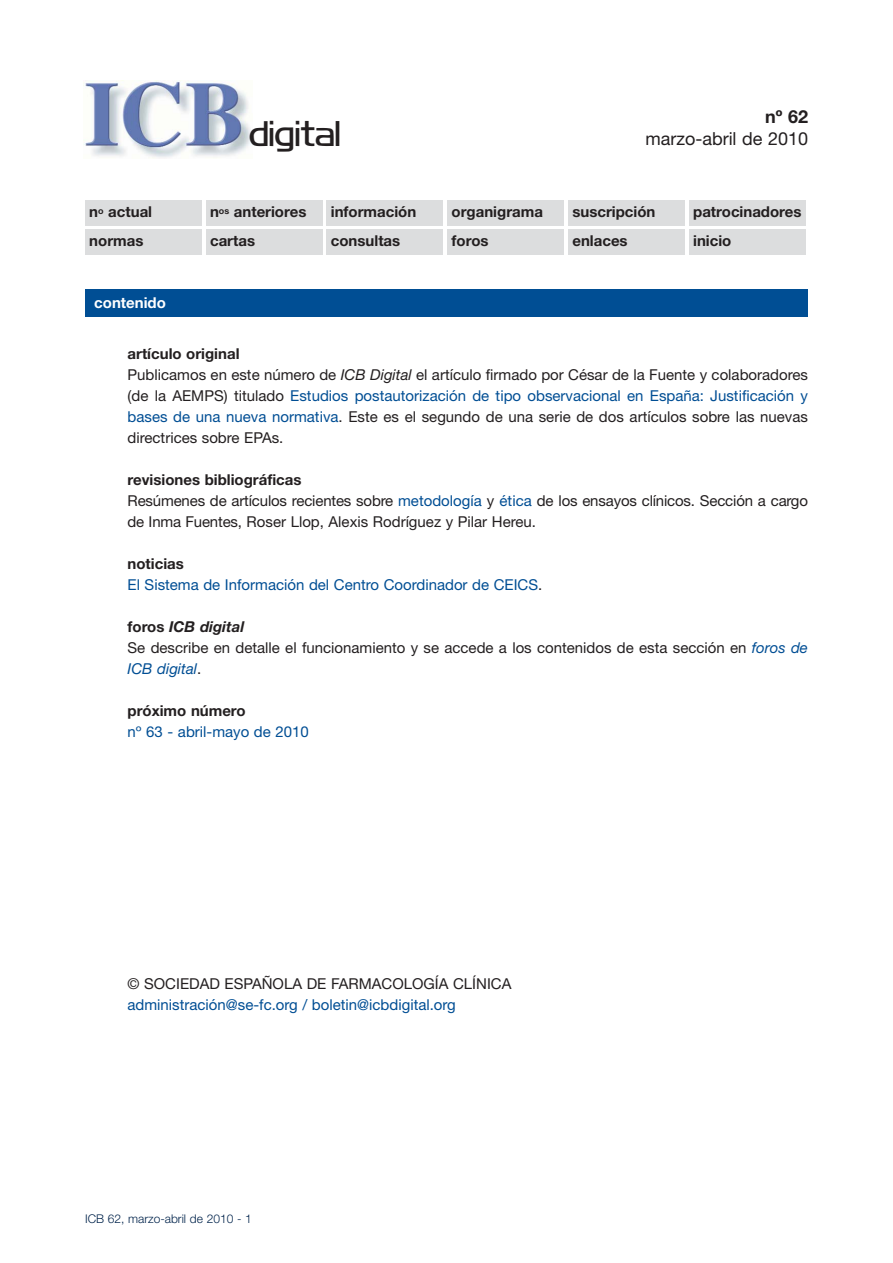
<style>
.page{position:relative;width:893px;height:1263px;background:#fff}
.page>*{position:absolute;margin:0;border:0;box-sizing:border-box;transform-origin:0 0}
.t1{font:300 36px "Koshgarian";color:#231f20}
.t2{font:18px "Helvetica Neue";color:#231f20}
.t3{font:700 18px "Helvetica Neue";color:#231f20}
.t4{font:15px/21px "Helvetica Neue";color:#231f20}
.t5{font:15px/21px "Helvetica Neue";color:#004e94}
.t6{font:700 15px "Helvetica Neue";color:#231f20}
.t7{font:700 15px "Helvetica Neue";color:#fff}
.t8{font:300 12px "Helvetica Neue";color:#00234b}
.s1{font-weight:700}
.s2{font-style:italic}
.s3{color:#004e94}
.s4{font-weight:700;color:#231f20}
.s5{color:#231f20}
.s6{font-weight:700;font-style:italic}
.s7{font-style:italic;color:#004e94}
</style>
<div class="page">
<div style="left:85px;top:200px;width:117px;height:25px;background:#dcddde"></div>
<div style="left:206px;top:200px;width:116px;height:25px;background:#dcddde"></div>
<div style="left:327px;top:200px;width:116px;height:25px;background:#dcddde"></div>
<div style="left:447px;top:200px;width:117px;height:25px;background:#dcddde"></div>
<div style="left:568px;top:200px;width:117px;height:25px;background:#dcddde"></div>
<div style="left:689px;top:200px;width:116px;height:25px;background:#dcddde"></div>
<div style="left:85px;top:230px;width:117px;height:25px;background:#dcddde"></div>
<div style="left:206px;top:230px;width:116px;height:25px;background:#dcddde"></div>
<div style="left:327px;top:230px;width:116px;height:25px;background:#dcddde"></div>
<div style="left:447px;top:230px;width:117px;height:25px;background:#dcddde"></div>
<div style="left:568px;top:230px;width:117px;height:25px;background:#dcddde"></div>
<div style="left:689px;top:230px;width:116px;height:25px;background:#dcddde"></div>
<img style="left:84px;top:81px;width:168px;height:77px">
<div style="left:85px;top:289px;width:723px;height:28px;background:#004e94"></div>
<h1 class="t1" style="left:249px;top:112px;width:93px">digital</h1>
<p class="t3" style="left:765px;top:111px;width:44px">nº 62</p>
<p class="t2" style="left:645px;top:132px;width:164px">marzo-abril de 2010</p>
<p class="t6" style="left:89px;top:206px;width:64px">n<sup>o</sup> actual</p>
<p class="t6" style="left:210px;top:206px;width:98px">n<sup>os</sup> anteriores</p>
<p class="t6" style="left:331px;top:206px;width:87px">información</p>
<p class="t6" style="left:452px;top:206px;width:93px">organigrama</p>
<p class="t6" style="left:572px;top:206px;width:85px">suscripción</p>
<p class="t6" style="left:693px;top:206px;width:110px">patrocinadores</p>
<p class="t6" style="left:89px;top:236px;width:56px">normas</p>
<p class="t6" style="left:210px;top:236px;width:46px">cartas</p>
<p class="t6" style="left:331px;top:236px;width:71px">consultas</p>
<p class="t6" style="left:452px;top:236px;width:38px">foros</p>
<p class="t6" style="left:572px;top:236px;width:57px">enlaces</p>
<p class="t6" style="left:693px;top:236px;width:40px">inicio</p>
<p class="t7" style="left:94px;top:297px;width:73px">contenido</p>
<p class="t4" style="left:128px;top:345px;width:682px"><span class="s1">artículo original<br></span>Publicamos en este número de <span class="s2">ICB Digital</span> el artículo firmado por César de la Fuente y colaboradores (de la AEMPS) titulado <span class="s3">Estudios postautorización de tipo observacional en España: Justificación y bases de una nueva normativa</span>. Este es el segundo de una serie de dos artículos sobre las nuevas directrices sobre EPAs.</p>
<p class="t4" style="left:128px;top:471px;width:682px"><span class="s1">revisiones bibliográficas<br></span>Resúmenes de artículos recientes sobre <span class="s3">metodología</span> y <span class="s3">ética</span> de los ensayos clínicos. Sección a cargo de Inma Fuentes, Roser Llop, Alexis Rodríguez y Pilar Hereu.</p>
<p class="t5" style="left:128px;top:555px;width:416px"><span class="s4">noticias<br></span>El Sistema de Información del Centro Coordinador de CEICS<span class="s5">.</span></p>
<p class="t4" style="left:128px;top:618px;width:682px"><span class="s1">foros</span> <span class="s6">ICB digital<br></span>Se describe en detalle el funcionamiento y se accede a los contenidos de esta sección en <span class="s7">foros de<br>ICB digital</span>.</p>
<p class="t6" style="left:128px;top:706px;width:120px">próximo número</p>
<p class="t5" style="left:128px;top:723px;width:183px">nº 63 - abril-mayo de 2010</p>
<p class="t4" style="left:128px;top:974px;width:385px">© SOCIEDAD ESPAÑOLA DE FARMACOLOGÍA CLÍNICA</p>
<p class="t5" style="left:128px;top:995px;width:330px">administración@se-fc.org / boletin@icbdigital.org</p>
<p class="t8" style="left:85px;top:1215px;width:168px">ICB 62, marzo-abril de 2010 - 1</p>
</div>
